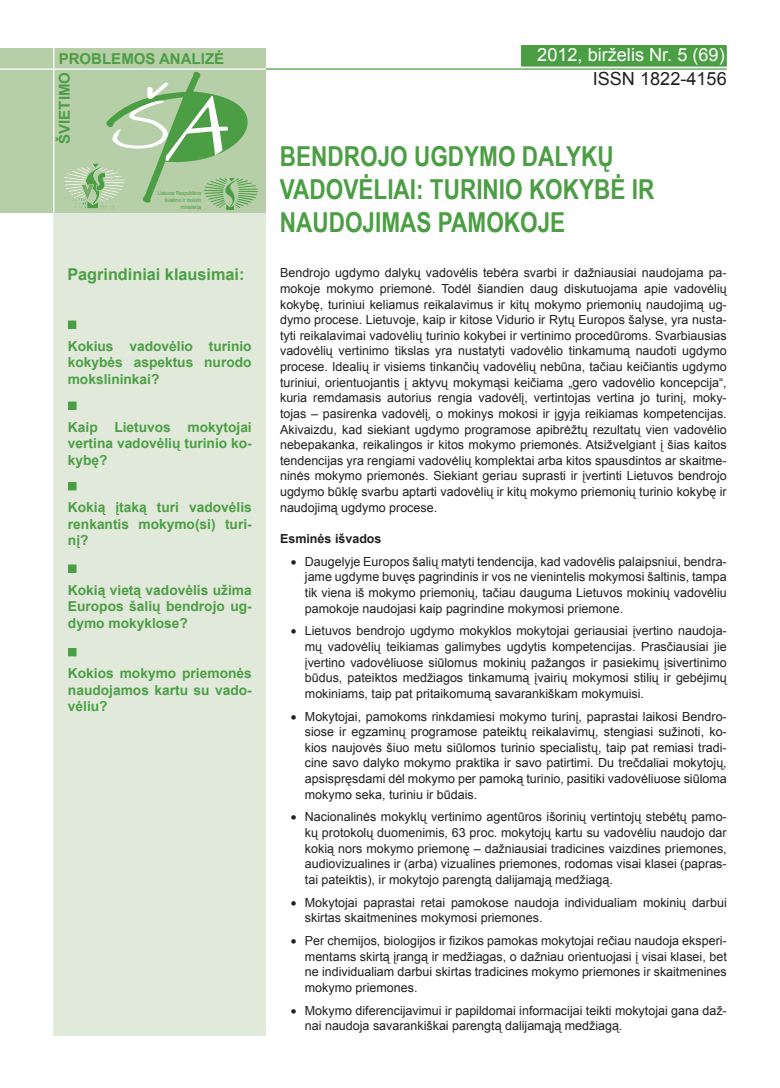
<style>
.page{position:relative;width:780px;height:1088px;background:#fff}
.page>*{position:absolute;margin:0;border:0;box-sizing:border-box;transform-origin:0 0}
.t1{font:700 27.5px/33px "Arial Narrow";color:#4c9e45}
.t2{font:18.12px "Arial";color:#fff}
.t3{font:18.12px "Arial";color:#231f20}
.t4{font:700 16.25px "Arial";color:#4c9e45}
.t5{font:700 15px "Arial";color:#4c9e45}
.t6{font:700 13.75px/16.5px "Arial";color:#4c9e45;text-align:justify}
.t7{font:12.5px/15.6px "Arial";color:#231f20;text-align:justify}
.t8{font:700 12.5px "Arial";color:#231f20}
.t9{font:5.62px/6.8px "Arial Narrow";color:#4c9e45;text-align:right}
</style>
<div class="page">
<div style="left:54px;top:200px;width:211px;height:835px;background:#e1eada"></div>
<div style="left:53px;top:200px;width:213px;height:836px;border:1px solid #e1eada"></div>
<hr style="left:249px;top:68px;width:477px;height:2px;background:#4c9e45">
<div style="left:521px;top:46px;width:205px;height:20px;background:#4c9e45"></div>
<div style="left:521px;top:45px;width:205px;height:22px;border:1px solid #4c9e45"></div>
<div style="left:69px;top:321px;width:7px;height:7px;background:#4c9e45"></div>
<div style="left:68px;top:320px;width:8px;height:9px;border:1px solid #4c9e45"></div>
<div style="left:69px;top:483px;width:7px;height:7px;background:#4c9e45"></div>
<div style="left:68px;top:482px;width:8px;height:8px;border:1px solid #4c9e45"></div>
<div style="left:69px;top:565px;width:7px;height:7px;background:#4c9e45"></div>
<div style="left:68px;top:564px;width:8px;height:9px;border:1px solid #4c9e45"></div>
<div style="left:69px;top:402px;width:7px;height:7px;background:#4c9e45"></div>
<div style="left:68px;top:402px;width:8px;height:8px;border:1px solid #4c9e45"></div>
<div style="left:18px;top:48px;width:248px;height:165px;background:#b6cfa8"></div>
<hr style="left:18px;top:68px;width:248px;height:2px;background:#fff">
<hr style="left:53px;top:21px;width:1px;height:192px;background:#fff">
<img style="left:213px;top:203px;width:36px;height:6px">
<svg style="left:106px;top:72px;width:152px;height:131px"></svg>
<div style="left:69px;top:648px;width:7px;height:8px;background:#4c9e45"></div>
<div style="left:68px;top:648px;width:8px;height:8px;border:1px solid #4c9e45"></div>
<div style="left:0;top:48px;width:29px;height:165px;background:#b6cfa8"></div>
<hr style="left:0;top:68px;width:29px;height:2px;background:#fff">
<svg style="left:92px;top:164px;width:8px;height:5px"></svg>
<p class="t5" style="left:59px;top:51px;width:167px">PROBLEMOS ANALIZĖ</p>
<p class="t5" style="left:56px;top:144px;width:73px;rotate:-90deg">ŠVIETIMO</p>
<p class="t9" style="left:158px;top:190px;width:45px">Lietuvos Respublikos švietimo ir mokslo ministerija</p>
<h3 class="t4" style="left:67px;top:265px;width:179px">Pagrindiniai klausimai:</h3>
<p class="t6" style="left:68px;top:338px;width:185px">Kokius vadovėlio turinio kokybės aspektus nurodo mokslininkai?</p>
<p class="t6" style="left:68px;top:419px;width:185px">Kaip Lietuvos mokytojai vertina vadovėlių turinio ko&shy;kybę?</p>
<p class="t6" style="left:68px;top:499px;width:185px">Kokią įtaką turi vadovėlis renkantis mokymo(si) turi&shy;nį?</p>
<p class="t6" style="left:68px;top:582px;width:185px">Kokią vietą vadovėlis užima Europos šalių bendrojo ug&shy;dymo mokyklose?</p>
<p class="t6" style="left:68px;top:665px;width:185px">Kokios mokymo priemonės naudojamos kartu su vado&shy;vėliu?</p>
<h2 class="t2" style="left:537px;top:44px;width:189px">2012, birželis Nr. 5 (69)</h2>
<h2 class="t3" style="left:592px;top:69px;width:135px">ISSN 1822-4156</h2>
<h1 class="t1" style="left:280px;top:140px;width:376px">BENDROJO UGDYMO DALYKŲ<br>VADOVĖLIAI: TURINIO KOKYBĖ IR<br>NAUDOJIMAS PAMOKOJE</h1>
<p class="t7" style="left:280px;top:265px;width:448px">Bendrojo ugdymo dalykų vadovėlis tebėra svarbi ir dažniausiai naudojama pa&shy;mokoje mokymo priemonė. Todėl šiandien daug diskutuojama apie vadovėlių kokybę, turiniui keliamus reikalavimus ir kitų mokymo priemonių naudojimą ug&shy;dymo procese. Lietuvoje, kaip ir kitose Vidurio ir Rytų Europos šalyse, yra nusta&shy;tyti reikalavimai vadovėlių turinio kokybei ir vertinimo procedūroms. Svarbiausias vadovėlių vertinimo tikslas yra nustatyti vadovėlio tinkamumą naudoti ugdymo procese. Idealių ir visiems tinkančių vadovėlių nebūna, tačiau keičiantis ugdymo turiniui, orientuojantis į aktyvų mokymąsi keičiama „gero vadovėlio koncepcija“, kuria remdamasis autorius rengia vadovėlį, vertintojas vertina jo turinį, moky&shy;tojas – pasirenka vadovėlį, o mokinys mokosi ir įgyja reikiamas kompetencijas.<br>Akivaizdu, kad siekiant ugdymo programose apibrėžtų rezultatų vien vadovėlio nebepakanka, reikalingos ir kitos mokymo priemonės. Atsižvelgiant į šias kaitos tendencijas yra rengiami vadovėlių komplektai arba kitos spausdintos ar skaitme&shy;ninės mokymo priemonės. Siekiant geriau suprasti ir įvertinti Lietuvos bendrojo ugdymo būklę svarbu aptarti vadovėlių ir kitų mokymo priemonių turinio kokybę ir naudojimą ugdymo procese.</p>
<p class="t8" style="left:280px;top:532px;width:103px">Esminės išvados</p>
<p class="t7" style="left:305px;top:553px;width:423px;text-indent:-14px">• Daugelyje Europos šalių matyti tendencija, kad vadovėlis palaipsniui, bendra&shy;jame ugdyme buvęs pagrindinis ir vos ne vienintelis mokymosi šaltinis, tampa tik viena iš mokymo priemonių, tačiau dauguma Lietuvos mokinių vadovėliu pamokoje naudojasi kaip pagrindine mokymosi priemone.</p>
<p class="t7" style="left:305px;top:623px;width:423px;text-indent:-14px">• Lietuvos bendrojo ugdymo mokyklos mokytojai geriausiai įvertino naudoja&shy;mų vadovėlių teikiamas galimybes ugdytis kompetencijas. Prasčiausiai jie įvertino vadovėliuose siūlomus mokinių pažangos ir pasiekimų įsivertinimo būdus, pateiktos medžiagos tinkamumą įvairių mokymosi stilių ir gebėjimų mokiniams, taip pat pritaikomumą savarankiškam mokymuisi.</p>
<p class="t7" style="left:305px;top:708px;width:423px;text-indent:-14px">• Mokytojai, pamokoms rinkdamiesi mokymo turinį, paprastai laikosi Bendro&shy;siose ir egzaminų programose pateiktų reikalavimų, stengiasi sužinoti, ko&shy;kios naujovės šiuo metu siūlomos turinio specialistų, taip pat remiasi tradi&shy;cine savo dalyko mokymo praktika ir savo patirtimi. Du trečdaliai mokytojų, apsispręsdami dėl mokymo per pamoką turinio, pasitiki vadovėliuose siūloma mokymo seka, turiniu ir būdais.</p>
<p class="t7" style="left:305px;top:809px;width:423px;text-indent:-14px">• Nacionalinės mokyklų vertinimo agentūros išorinių vertintojų stebėtų pamo&shy;kų protokolų duomenimis, 63 proc. mokytojų kartu su vadovėliu naudojo dar kokią nors mokymo priemonę – dažniausiai tradicines vaizdines priemones, audiovizualines ir (arba) vizualines priemones, rodomas visai klasei (papras&shy;tai pateiktis), ir mokytojo parengtą dalijamąją medžiagą.</p>
<p class="t7" style="left:305px;top:894px;width:423px;text-indent:-14px">• Mokytojai paprastai retai pamokose naudoja individualiam mokinių darbui skirtas skaitmenines mokymosi priemones.</p>
<p class="t7" style="left:305px;top:933px;width:423px;text-indent:-14px">• Per chemijos, biologijos ir fizikos pamokas mokytojai rečiau naudoja eksperi&shy;mentams skirtą įrangą ir medžiagas, o dažniau orientuojasi į visai klasei, bet ne individualiam darbui skirtas tradicines mokymo priemones ir skaitmenines mokymo priemones.</p>
<p class="t7" style="left:305px;top:1002px;width:423px;text-indent:-14px">• Mokymo diferencijavimui ir papildomai informacijai teikti mokytojai gana daž&shy;nai naudoja savarankiškai parengtą dalijamąją medžiagą.</p>
</div>
